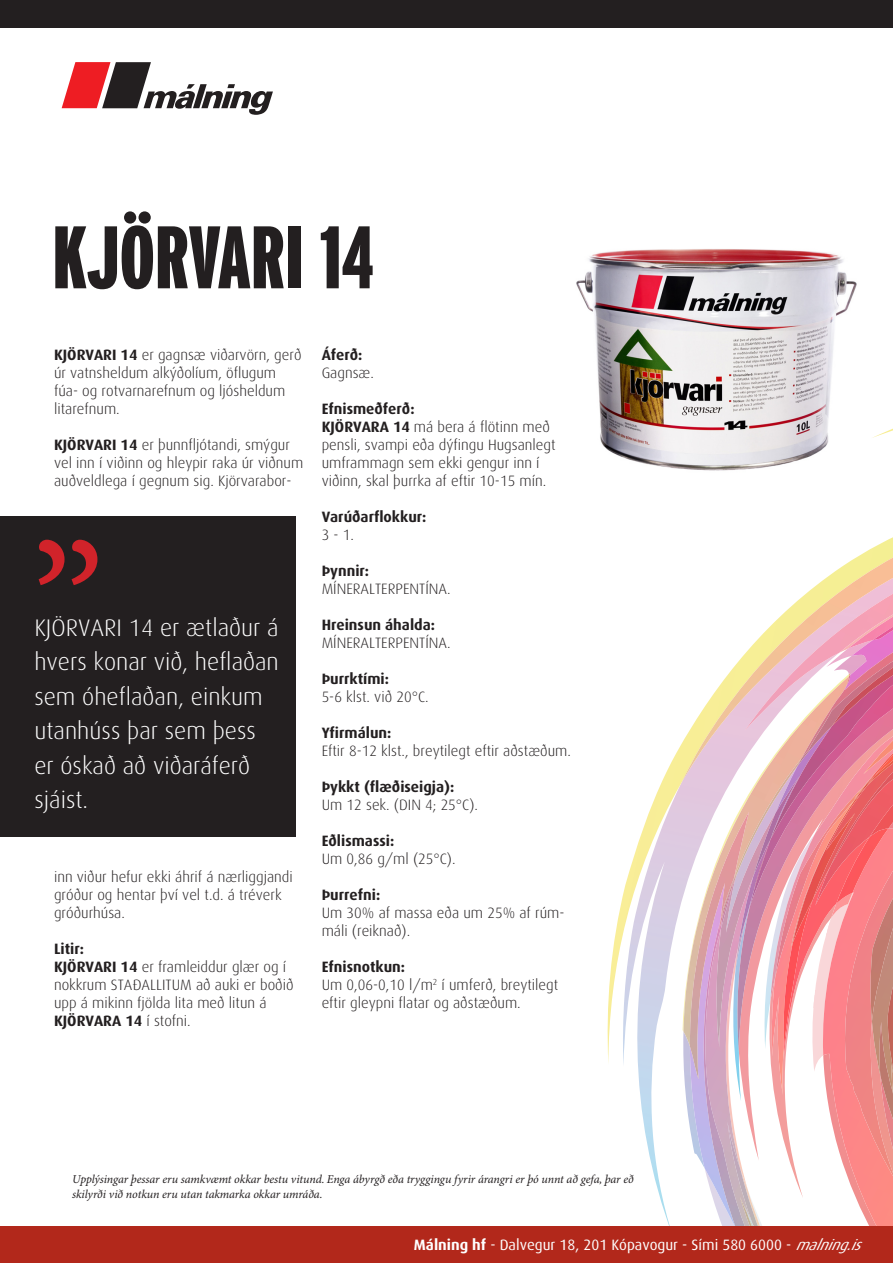
<style>
.page{position:relative;width:893px;height:1263px;background:#fff}
.page>*{position:absolute;margin:0;border:0;box-sizing:border-box;transform-origin:0 0}
.t1{font:900 extra-condensed 88.5px "Interstate";color:#231f20}
.t2{font:300 24px/34.5px "Dax";color:#fff}
.t3{font:300 15px/18px "Dax";color:#231f20}
.t4{font:700 15px "Dax";color:#231f20}
.t5{font:15px "Dax";color:#fff}
.t6{font:italic 12px/14.4px "Minion Pro";letter-spacing:-.01em;color:#231f20}
.s1{font-weight:700}
.s2{font-style:italic}
</style>
<div class="page">
<svg style="left:622px;top:1065px;width:60px;height:162px"></svg>
<svg style="left:607px;top:745px;width:75px;height:320px"></svg>
<svg style="left:682px;top:428px;width:211px;height:799px"></svg>
<img style="left:815px;top:680px;width:78px;height:225px">
<img style="left:830px;top:685px;width:63px;height:181px">
<img style="left:836px;top:828px;width:36px;height:76px">
<img style="left:869px;top:690px;width:24px;height:147px">
<img style="left:892px;top:1185px;width:1px;height:42px">
<img style="left:872px;top:766px;width:21px;height:340px">
<img style="left:879px;top:1022px;width:14px;height:163px">
<img style="left:888px;top:1021px;width:5px;height:97px">
<img style="left:870px;top:868px;width:23px;height:153px">
<div style="left:0;top:0;width:893px;height:28px;background:#231f20"></div>
<img style="left:576px;top:249px;width:288px;height:258px">
<div style="left:0;top:1227px;width:893px;height:36px;background:#b2281b"></div>
<div style="left:0;top:516px;width:295px;height:320px;background:#231f20"></div>
<svg style="left:39px;top:540px;width:58px;height:45px"></svg>
<svg style="left:62px;top:62px;width:211px;height:53px"></svg>
<p class="t1" style="left:52px;top:208px;width:322px">KJÖRVARI 14</p>
<p class="t3" style="left:54px;top:346px;width:249px"><span class="s1">KJÖRVARI 14</span> er gagnsæ viðarvörn, gerð úr vatnsheldum alkýðolíum, öflugum fúa- og rotvarnarefnum og ljósheldum litarefnum.</p>
<p class="t3" style="left:54px;top:436px;width:251px"><span class="s1">KJÖRVARI 14</span> er þunnfljótandi, smýgur vel inn í viðinn og hleypir raka úr viðnum auðveldlega í gegnum sig. Kjörvarabor-</p>
<p class="t2" style="left:34px;top:611px;width:246px">KJÖRVARI 14 er ætlaður á hvers konar við, heflaðan sem óheflaðan, einkum utanhúss þar sem þess er óskað að viðaráferð sjáist.</p>
<p class="t3" style="left:54px;top:868px;width:240px">inn viður hefur ekki áhrif á nærliggjandi gróður og hentar því vel t.d. á tréverk gróðurhúsa.</p>
<p class="t4" style="left:54px;top:940px;width:31px">Litir:</p>
<p class="t3" style="left:54px;top:958px;width:241px"><span class="s1">KJÖRVARI 14</span> er framleiddur glær og í nokkrum STAÐALLITUM að auki er boðið</p>
<p class="t3" style="left:54px;top:994px;width:214px">upp á mikinn fjölda lita með litun á<br><span class="s1">KJÖRVARA 14</span> í stofni.</p>
<p class="t4" style="left:322px;top:346px;width:42px">Áferð:</p>
<p class="t3" style="left:322px;top:364px;width:54px">Gagnsæ.</p>
<p class="t4" style="left:322px;top:400px;width:94px">Efnismeðferð:</p>
<p class="t3" style="left:322px;top:418px;width:235px"><span class="s1">KJÖRVARA 14</span> má bera á flötinn með pensli, svampi eða dýfingu Hugsanlegt umframmagn sem ekki gengur inn í viðinn, skal þurrka af eftir 10-15 mín.</p>
<p class="t4" style="left:322px;top:508px;width:106px">Varúðarflokkur:</p>
<p class="t3" style="left:322px;top:526px;width:34px">3 - 1.</p>
<p class="t4" style="left:322px;top:562px;width:49px">Þynnir:</p>
<p class="t3" style="left:322px;top:580px;width:130px">MÍNERALTERPENTÍNA.</p>
<p class="t4" style="left:322px;top:616px;width:115px">Hreinsun áhalda:</p>
<p class="t3" style="left:322px;top:634px;width:130px">MÍNERALTERPENTÍNA.</p>
<p class="t4" style="left:322px;top:670px;width:69px">Þurrktími:</p>
<p class="t3" style="left:322px;top:688px;width:108px">5-6 klst. við 20°C.</p>
<p class="t4" style="left:322px;top:724px;width:71px">Yfirmálun:</p>
<p class="t3" style="left:322px;top:742px;width:251px">Eftir 8-12 klst., breytilegt eftir aðstæðum.</p>
<p class="t4" style="left:322px;top:778px;width:134px">Þykkt (flæðiseigja):</p>
<p class="t3" style="left:322px;top:796px;width:158px">Um 12 sek. (DIN 4; 25°C).</p>
<p class="t4" style="left:322px;top:832px;width:74px">Eðlismassi:</p>
<p class="t3" style="left:322px;top:850px;width:135px">Um 0,86 g/ml (25°C).</p>
<p class="t4" style="left:322px;top:886px;width:60px">Þurrefni:</p>
<p class="t3" style="left:322px;top:904px;width:244px">Um 30% af massa eða um 25% af rúm&shy;máli (reiknað).</p>
<p class="t4" style="left:322px;top:958px;width:85px">Efnisnotkun:</p>
<p class="t3" style="left:322px;top:976px;width:238px">Um 0,06-0,10 l/m<sup>2</sup> í umferð, breytilegt eftir gleypni flatar og aðstæðum.</p>
<p class="t6" style="left:72px;top:1173px;width:563px">Upplýsingar þessar eru samkvæmt okkar bestu vitund. Enga ábyrgð eða tryggingu fyrir árangri er þó unnt að gefa, þar eð skilyrði við notkun eru utan takmarka okkar umráða.</p>
<p class="t5" style="left:414px;top:1236px;width:455px"><span class="s1">Málning hf</span> - Dalvegur 18, 201 Kópavogur - Sími 580 6000 - <span class="s2">malning.is</span></p>
<p class="t5" style="left:414px;top:1238px;width:455px"><span class="s1">Málning hf</span> - Dalvegur 18, 201 Kópavogur - Sími 580 6000 - <span class="s2">malning.is</span></p>
</div>
